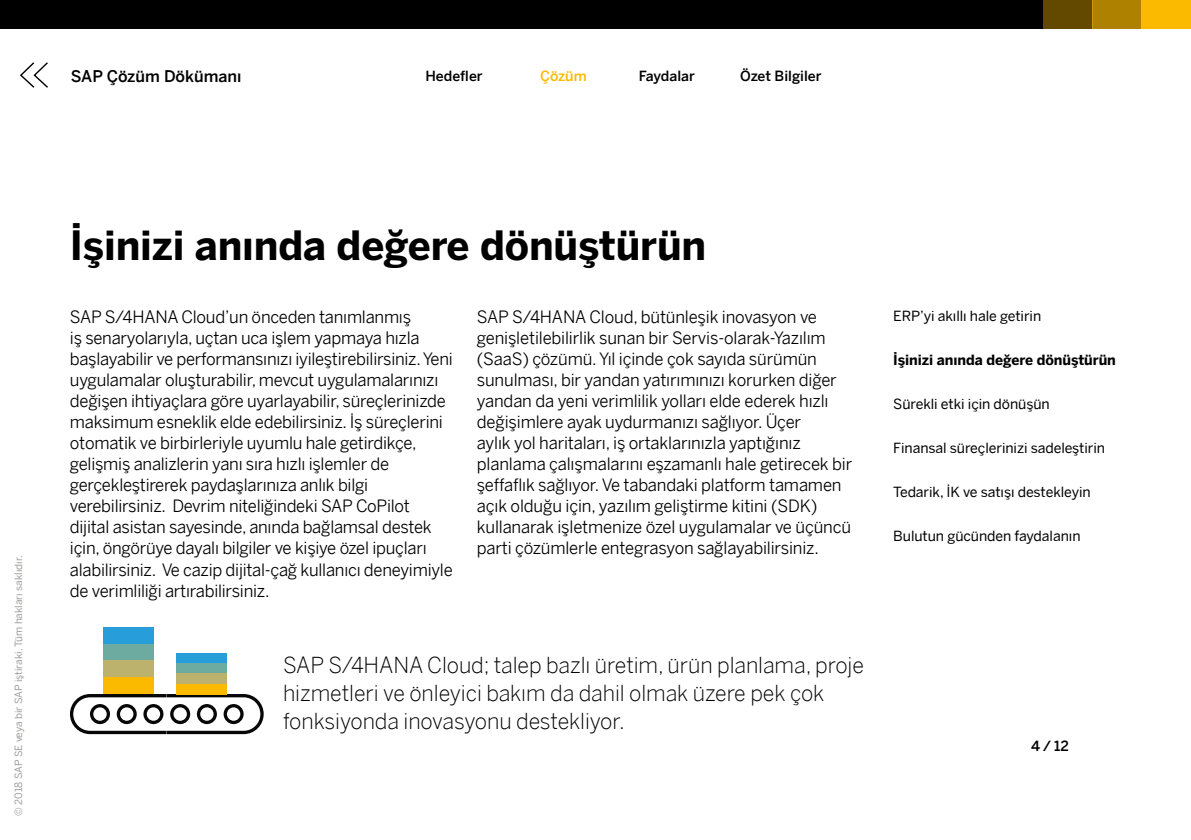
<style>
.page{position:relative;width:1191px;height:840px;background:#fff}
.page>*{position:absolute;margin:0;border:0;box-sizing:border-box;transform-origin:0 0}
.t1{font:700 40px "Benton Sans";letter-spacing:-.005em;color:#000}
.t2{font:300 22px/28px "Benton Sans";letter-spacing:-.005em;color:#000}
.t3{font:17px/21px "Benton Sans";letter-spacing:-.015em;color:#000}
.t4{font:500 16px "Benton Sans";color:#000}
.t5{font:14px "Benton Sans";letter-spacing:-.005em;color:#000}
.t6{font:500 14px "Benton Sans";color:#000}
.t7{font:700 14px "Benton Sans";letter-spacing:-.005em;color:#000}
.t8{font:500 14px "Benton Sans";letter-spacing:-.005em;color:#fbba00}
.t9{font:10px "Benton Sans";color:#9d9d9c}
</style>
<div class="page">
<div style="left:0;top:0;width:1191px;height:28px;background:#000"></div>
<div style="left:1141px;top:0;width:50px;height:28px;background:#fbba00"></div>
<div style="left:1092px;top:0;width:49px;height:28px;background:#af8100"></div>
<div style="left:1043px;top:0;width:49px;height:28px;background:#634900"></div>
<svg style="left:20px;top:62px;width:28px;height:26px"></svg>
<svg style="left:70px;top:693px;width:194px;height:40px"></svg>
<div style="left:103px;top:626px;width:50px;height:67px;background:#279dd9"></div>
<div style="left:177px;top:653px;width:50px;height:40px;background:#279dd9"></div>
<div style="left:103px;top:643px;width:50px;height:17px;background:#6daaa0"></div>
<div style="left:103px;top:660px;width:50px;height:17px;background:#bcb26d"></div>
<div style="left:103px;top:677px;width:50px;height:16px;background:#fbba00"></div>
<div style="left:177px;top:663px;width:50px;height:10px;background:#6daaa0"></div>
<div style="left:177px;top:673px;width:50px;height:10px;background:#bcb26d"></div>
<div style="left:177px;top:683px;width:50px;height:10px;background:#fbba00"></div>
<p class="t4" style="left:71px;top:62px;width:172px">SAP Çözüm Dökümanı</p>
<p class="t6" style="left:425px;top:64px;width:59px">Hedefler</p>
<p class="t8" style="left:540px;top:64px;width:48px">Çözüm</p>
<p class="t6" style="left:639px;top:64px;width:58px">Faydalar</p>
<p class="t6" style="left:740px;top:64px;width:83px">Özet Bilgiler</p>
<p class="t9" style="left:11px;top:815px;width:261px;rotate:-90deg">© 2018 SAP SE veya bir SAP iştiraki. Tüm hakları saklıdır.</p>
<h1 class="t1" style="left:70px;top:210px;width:638px">İşinizi anında değere dönüştürün</h1>
<p class="t3" style="left:70px;top:304px;width:384px">SAP S/4HANA Cloud’un önceden tanımlanmış<br>iş senaryolarıyla, uçtan uca işlem yapmaya hızla başlayabilir ve performansınızı iyileştirebilirsiniz. Yeni uygulamalar oluşturabilir, mevcut uygulamalarınızı değişen ihtiyaçlara göre uyarlayabilir, süreçlerinizde maksimum esneklik elde edebilirsiniz. İş süreçlerini otomatik ve birbirleriyle uyumlu hale getirdikçe, gelişmiş analizlerin yanı sıra hızlı işlemler de gerçekleştirerek paydaşlarınıza anlık bilgi verebilirsiniz. Devrim niteliğindeki SAP CoPilot dijital asistan sayesinde, anında bağlamsal destek için, öngörüye dayalı bilgiler ve kişiye özel ipuçları alabilirsiniz. Ve cazip dijital-çağ kullanıcı deneyimiyle de verimliliği artırabilirsiniz.</p>
<p class="t3" style="left:477px;top:304px;width:377px">SAP S/4HANA Cloud, bütünleşik inovasyon ve genişletilebilirlik sunan bir Servis-olarak-Yazılım (SaaS) çözümü. Yıl içinde çok sayıda sürümün sunulması, bir yandan yatırımınızı korurken diğer yandan da yeni verimlilik yolları elde ederek hızlı değişimlere ayak uydurmanızı sağlıyor. Üçer<br>aylık yol haritaları, iş ortaklarınızla yaptığınız planlama çalışmalarını eşzamanlı hale getirecek bir şeffaflık sağlıyor. Ve tabandaki platform tamamen açık olduğu için, yazılım geliştirme kitini (SDK) kullanarak işletmenize özel uygulamalar ve üçüncü parti çözümlerle entegrasyon sağlayabilirsiniz.</p>
<p class="t2" style="left:283px;top:648px;width:582px">SAP S/4HANA Cloud; talep bazlı üretim, ürün planlama, proje hizmetleri ve önleyici bakım da dahil olmak üzere pek çok fonksiyonda inovasyonu destekliyor.</p>
<p class="t5" style="left:893px;top:305px;width:149px">ERP’yi akıllı hale getirin</p>
<p class="t7" style="left:893px;top:347px;width:224px">İşinizi anında değere dönüştürün</p>
<p class="t5" style="left:893px;top:393px;width:158px">Sürekli etki için dönüşün</p>
<p class="t5" style="left:893px;top:437px;width:213px">Finansal süreçlerinizi sadeleştirin</p>
<p class="t5" style="left:893px;top:481px;width:199px">Tedarik, İK ve satışı destekleyin</p>
<p class="t5" style="left:893px;top:525px;width:189px">Bulutun gücünden faydalanın</p>
<p class="t6" style="left:1031px;top:733px;width:39px">4 / 12</p>
</div>
